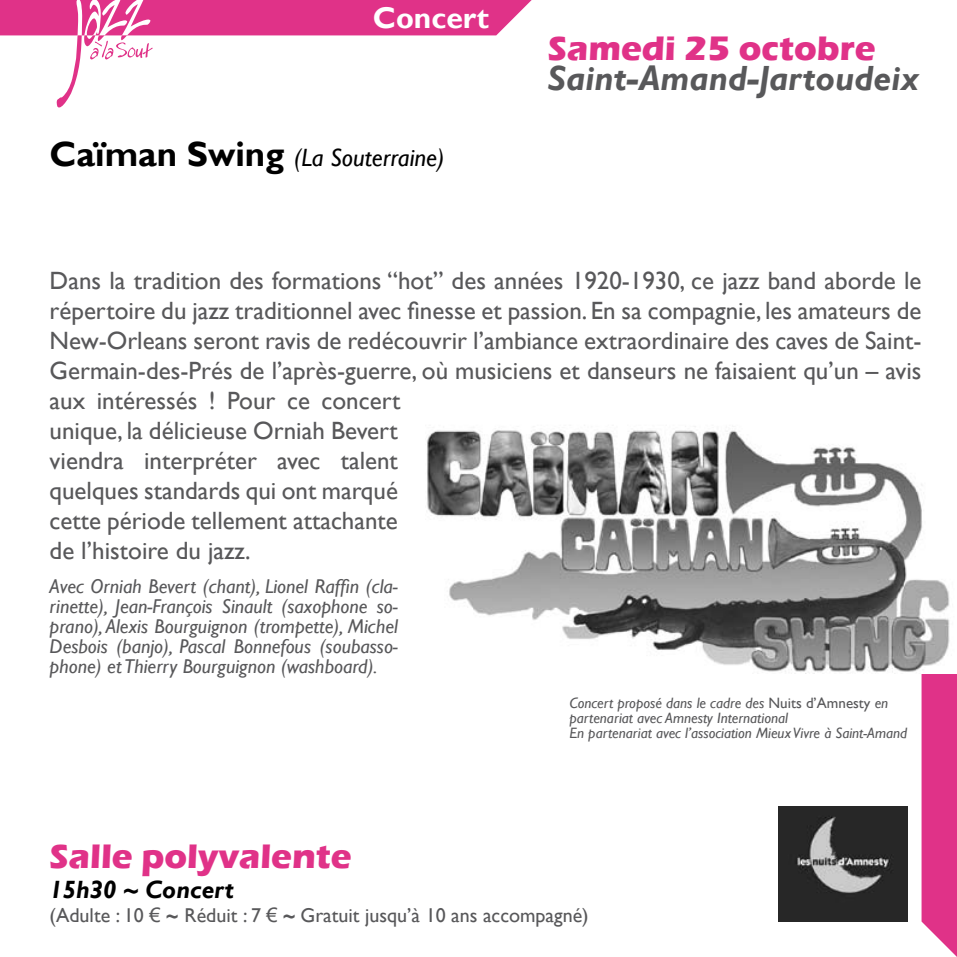
<style>
.page{position:relative;width:957px;height:957px;background:#fff}
.page>*{position:absolute;margin:0;border:0;box-sizing:border-box;transform-origin:0 0}
.t1{font:700 35px "Eras ITC";color:#e03288}
.t2{font:italic 700 35px "Gill Sans";color:#58585a}
.t3{font:700 30px "Gill Sans";color:#fff}
.t4{font:25px/30px "Gill Sans";color:#58585a}
.t5{font:italic 25px "Gill Sans";color:#000}
.t6{font:italic 700 25px "Gill Sans";color:#000}
.t7{font:italic 20px/20px "Gill Sans";color:#58585a;text-align:justify}
.t8{font:20px "Gill Sans";color:#58585a}
.t9{font:italic 15px/15px "Gill Sans";color:#58585a}
.s1{font-weight:700;font-style:normal;font-size:35px}
.s2{font-style:normal}
.s3{font-family:"Arial"}
.s4{font-weight:700;font-style:italic}
</style>
<div class="page">
<svg style="left:921px;top:674px;width:36px;height:283px;background:#e24492"></svg>
<svg style="left:0;top:0;width:531px;height:107px"></svg>
<img style="left:778px;top:807px;width:129px;height:114px">
<img style="left:427px;top:426px;width:523px;height:246px">
<p class="t3" style="left:373px;top:0;width:118px">Concert</p>
<p class="t5" style="left:50px;top:143px;width:396px"><span class="s1">Caïman Swing</span> (La Souterraine)</p>
<h1 class="t1" style="left:548px;top:28px;width:329px">Samedi 25 octobre</h1>
<h1 class="t2" style="left:548px;top:58px;width:373px">Saint-Amand-Jartoudeix</h1>
<p class="t4" style="left:50px;top:266px;width:873px">Dans la tradition des formations “hot” des années 1920-1930, ce jazz band aborde le répertoire du jazz traditionnel avec finesse et passion. En sa compagnie, les amateurs de New-Orleans seront ravis de redécouvrir l’ambiance extraordinaire des caves de Saint-Germain-des-Prés de l’après-guerre, où musiciens et danseurs ne faisaient qu’un – avis aux intéressés ! Pour ce concert<br>unique, la délicieuse Orniah Bevert<br>viendra interpréter avec talent<br>quelques standards qui ont marqué<br>cette période tellement attachante<br>de l’histoire du jazz.</p>
<p class="t7" style="left:50px;top:576px;width:350px">Avec Orniah Bevert (chant), Lionel Raffin (cla&shy;rinette), Jean-François Sinault (saxophone so&shy;prano), Alexis Bourguignon (trompette), Michel Desbois (banjo), Pascal Bonnefous (soubasso&shy;phone) et Thierry Bourguignon (washboard).</p>
<p class="t9" style="left:569px;top:696px;width:339px">Concert proposé dans le cadre des <span class="s2">Nuits d’Amnesty</span> en partenariat avec Amnesty International<br>En partenariat avec l’association Mieux Vivre à Saint-Amand</p>
<h1 class="t1" style="left:50px;top:835px;width:303px">Salle polyvalente</h1>
<p class="t6" style="left:50px;top:874px;width:186px">15h30 ~ Concert</p>
<p class="t8" style="left:50px;top:903px;width:540px">(Adulte : 10 <span class="s3">€</span> <span class="s4">~</span> Réduit : 7 <span class="s3">€</span> <span class="s4">~</span> Gratuit jusqu’à 10 ans accompagné)</p>
</div>
